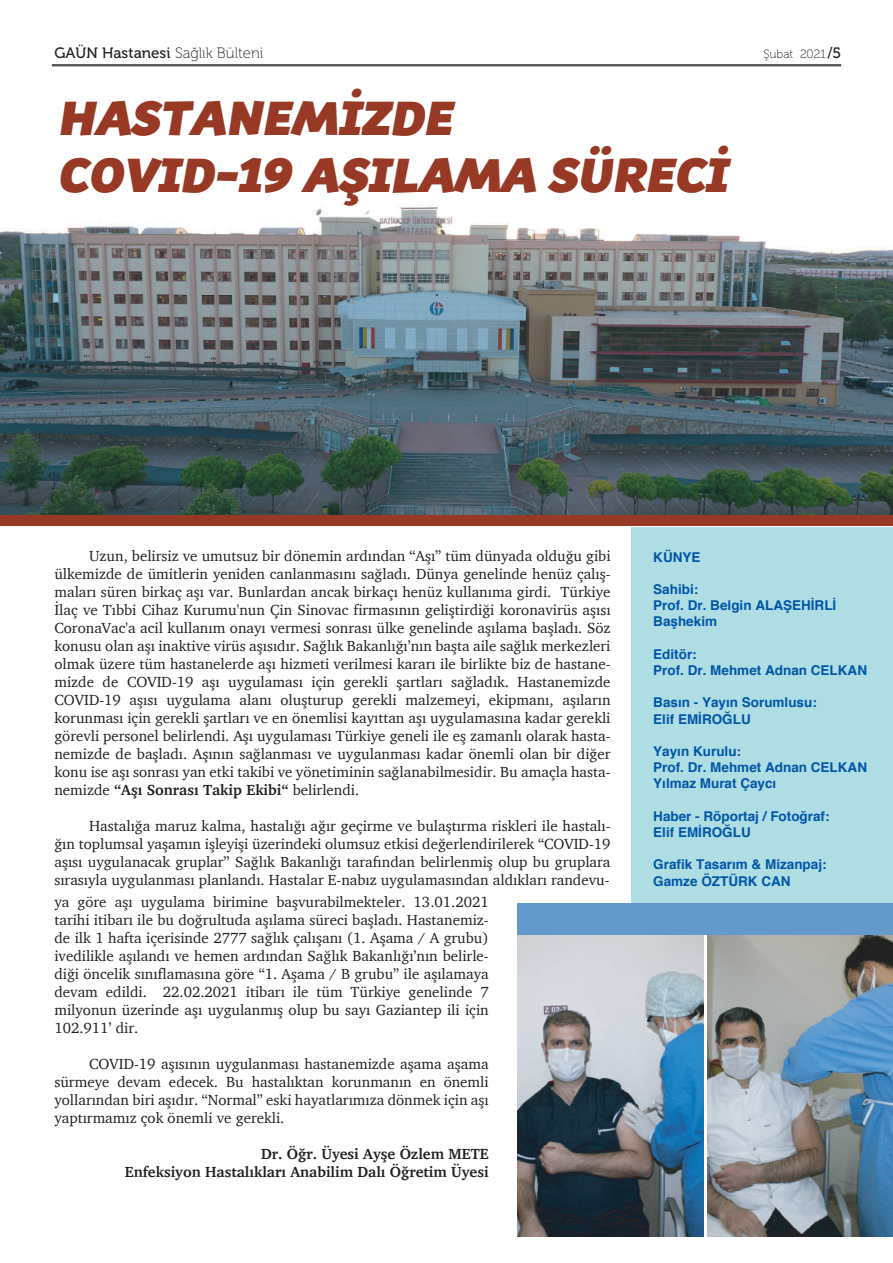
<style>
.page{position:relative;width:893px;height:1263px;background:#fff}
.page>*{position:absolute;margin:0;border:0;box-sizing:border-box;transform-origin:0 0}
.t1{font:47.55px/57.2px "Souses";color:#973925}
.t2{font:15px/18px "Charter";color:#231f20;text-align:justify}
.t3{font:700 15px/18px "Charter";color:#231f20;text-align:right}
.t4{font:15px "Museo 500";color:#231f20}
.t5{font:700 13.5px/16.2px "Helvetica";color:#0154a6}
.t6{font:12px "Museo 100";color:#231f20}
.s1{font-family:"Museo 100"}
.s2{font-family:"Museo 500";font-size:15px}
.s3{font-weight:700}
</style>
<div class="page">
<img style="left:0;top:205px;width:893px;height:310px">
<hr style="left:52px;top:65px;width:789px;height:1px;background:#231f20">
<div style="left:632px;top:527px;width:261px;height:376px;background:#aedee4"></div>
<div style="left:0;top:515px;width:893px;height:11px;background:#973925"></div>
<img style="left:518px;top:934px;width:185px;height:302px">
<img style="left:707px;top:935px;width:186px;height:301px">
<div style="left:518px;top:903px;width:375px;height:31px;background:#6399cb"></div>
<p class="t4" style="left:54px;top:45px;width:210px">GAÜN Hastanesi <span class="s1">Sağlık Bülteni</span></p>
<p class="t6" style="left:763px;top:47px;width:79px">Şubat 2021 <span class="s2">/5</span></p>
<h1 class="t1" style="left:59px;top:90px;width:671px">HASTANEMİZDE<br>COVID-19 AŞILAMA SÜRECİ</h1>
<p class="t2" style="left:54px;top:547px;width:558px;text-indent:35px">Uzun, belirsiz ve umutsuz bir dönemin ardından “Aşı” tüm dünyada olduğu gibi ülkemizde de ümitlerin yeniden canlanmasını sağladı. Dünya genelinde henüz çalış&shy;maları süren birkaç aşı var. Bunlardan ancak birkaçı henüz kullanıma girdi. Türkiye İlaç ve Tıbbi Cihaz Kurumu'nun Çin Sinovac firmasının geliştirdiği koronavirüs aşısı CoronaVac'a acil kullanım onayı vermesi sonrası ülke genelinde aşılama başladı. Söz konusu olan aşı inaktive virüs aşısıdır. Sağlık Bakanlığı’nın başta aile sağlık merkezleri olmak üzere tüm hastanelerde aşı hizmeti verilmesi kararı ile birlikte biz de hastane&shy;mizde de COVID-19 aşı uygulaması için gerekli şartları sağladık. Hastanemizde COVID-19 aşısı uygulama alanı oluşturup gerekli malzemeyi, ekipmanı, aşıların korunması için gerekli şartları ve en önemlisi kayıttan aşı uygulamasına kadar gerekli görevli personel belirlendi. Aşı uygulaması Türkiye geneli ile eş zamanlı olarak hasta&shy;nemizde de başladı. Aşının sağlanması ve uygulanması kadar önemli olan bir diğer konu ise aşı sonrası yan etki takibi ve yönetiminin sağlanabilmesidir. Bu amaçla hasta&shy;nemizde <span class="s3">“Aşı Sonrası Takip Ekibi“</span> belirlendi.</p>
<p class="t2" style="left:54px;top:817px;width:558px;text-indent:35px">Hastalığa maruz kalma, hastalığı ağır geçirme ve bulaştırma riskleri ile hastalı&shy;ğın toplumsal yaşamın işleyişi üzerindeki olumsuz etkisi değerlendirilerek “COVID-19 aşısı uygulanacak gruplar” Sağlık Bakanlığı tarafından belirlenmiş olup bu gruplara sırasıyla uygulanması planlandı. Hastalar E-nabız uygulamasından aldıkları randevu-</p>
<p class="t2" style="left:54px;top:892px;width:436px">ya göre aşı uygulama birimine başvurabilmekteler. 13.01.2021 tarihi itibarı ile bu doğrultuda aşılama süreci başladı. Hastanemiz&shy;de ilk 1 hafta içerisinde 2777 sağlık çalışanı (1. Aşama / A grubu) ivedilikle aşılandı ve hemen ardından Sağlık Bakanlığı’nın belirle&shy;diği öncelik sınıflamasına göre “1. Aşama / B grubu” ile aşılamaya devam edildi. 22.02.2021 itibarı ile tüm Türkiye genelinde 7 milyonun üzerinde aşı uygulanmış olup bu sayı Gaziantep ili için 102.911’ dir.</p>
<p class="t2" style="left:54px;top:1054px;width:436px;text-indent:35px">COVID-19 aşısının uygulanması hastanemizde aşama aşama sürmeye devam edecek. Bu hastalıktan korunmanın en önemli yollarından biri aşıdır. “Normal” eski hayatlarımıza dönmek için aşı yaptırmamız çok önemli ve gerekli.</p>
<p class="t3" style="left:125px;top:1144px;width:365px">Dr. Öğr. Üyesi Ayşe Özlem METE<br>Enfeksiyon Hastalıkları Anabilim Dalı Öğretim Üyesi</p>
<p class="t5" style="left:653px;top:549px;width:49px">KÜNYE</p>
<p class="t5" style="left:653px;top:581px;width:185px">Sahibi:<br>Prof. Dr. Belgin ALAŞEHİRLİ<br>Başhekim</p>
<p class="t5" style="left:653px;top:646px;width:215px">Editör:<br>Prof. Dr. Mehmet Adnan CELKAN</p>
<p class="t5" style="left:653px;top:695px;width:165px">Basın - Yayın Sorumlusu:<br>Elif EMİROĞLU</p>
<p class="t5" style="left:653px;top:743px;width:215px">Yayın Kurulu:<br>Prof. Dr. Mehmet Adnan CELKAN<br>Yılmaz Murat Çaycı</p>
<p class="t5" style="left:653px;top:808px;width:178px">Haber - Röportaj / Fotoğraf:<br>Elif EMİROĞLU</p>
<p class="t5" style="left:653px;top:857px;width:175px">Grafik Tasarım &amp; Mizanpaj:<br>Gamze ÖZTÜRK CAN</p>
</div>
